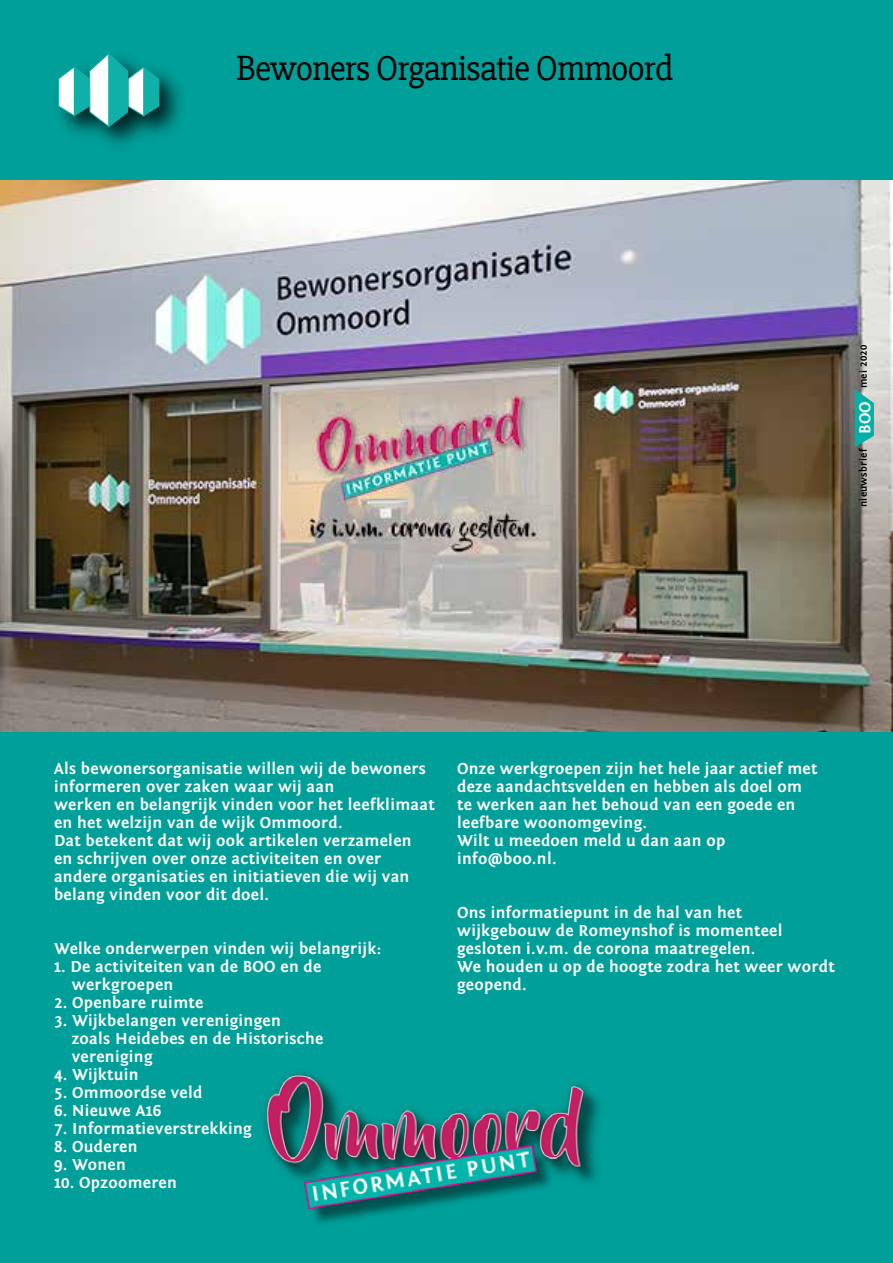
<style>
.page{position:relative;width:893px;height:1263px;background:#009f99}
.page>*{position:absolute;margin:0;border:0;box-sizing:border-box;transform-origin:0 0}
.t1{font:36px "Slabo 27 px";letter-spacing:-.025em;color:#000}
.t2{font:700 16.5px/18px "Fontin Sans";letter-spacing:.02em;color:#fff}
.t3{font:700 10.5px "Fontin Sans";letter-spacing:.02em;color:#000}
</style>
<div class="page">
<img style="left:0;top:181px;width:893px;height:550px">
<div style="left:266px;top:1074px;width:342px;height:153px;background:#000;opacity:.48"></div>
<img style="left:264px;top:1073px;width:333px;height:136px">
<img style="left:69px;top:72px;width:112px;height:73px">
<svg style="left:58px;top:53px;width:101px;height:75px"></svg>
<svg style="left:855px;top:389px;width:19px;height:58px"></svg>
<h1 class="t1" style="left:236px;top:47px;width:439px">Bewoners Organisatie Ommoord</h1>
<p class="t3" style="left:858px;top:388px;width:45px;rotate:-90deg">mei 2020</p>
<p class="t2" style="left:856px;top:434px;width:34px;rotate:-90deg">BOO</p>
<p class="t3" style="left:858px;top:507px;width:60px;rotate:-90deg">nieuwsbrief</p>
<p class="t2" style="left:54px;top:760px;width:382px">Als bewonersorganisatie willen wij de bewoners informeren over zaken waar wij aan<br>werken en belangrijk vinden voor het leefklimaat en het welzijn van de wijk Ommoord.<br>Dat betekent dat wij ook artikelen verzamelen<br>en schrijven over onze activiteiten en over andere organisaties en initiatieven die wij van belang vinden voor dit doel.</p>
<p class="t2" style="left:54px;top:940px;width:329px">Welke onderwerpen vinden wij belangrijk:</p>
<p class="t2" style="left:72px;top:958px;width:251px;text-indent:-18px">1. De activiteiten van de BOO en de werkgroepen</p>
<p class="t2" style="left:54px;top:994px;width:151px">2. Openbare ruimte</p>
<p class="t2" style="left:72px;top:1012px;width:253px;text-indent:-18px">3. Wijkbelangen verenigingen zoals Heidebes en de Historische vereniging</p>
<p class="t2" style="left:54px;top:1066px;width:86px">4. Wijktuin</p>
<p class="t2" style="left:54px;top:1084px;width:150px">5. Ommoordse veld</p>
<p class="t2" style="left:54px;top:1102px;width:109px">6. Nieuwe A16</p>
<p class="t2" style="left:54px;top:1120px;width:199px">7. Informatieverstrekking</p>
<p class="t2" style="left:54px;top:1138px;width:85px">8. Ouderen</p>
<p class="t2" style="left:54px;top:1156px;width:73px">9. Wonen</p>
<p class="t2" style="left:54px;top:1174px;width:124px">10. Opzoomeren</p>
<p class="t2" style="left:457px;top:760px;width:362px">Onze werkgroepen zijn het hele jaar actief met deze aandachtsvelden en hebben als doel om te werken aan het behoud van een goede en leefbare woonomgeving.<br>Wilt u meedoen meld u dan aan op info@boo.nl.</p>
<p class="t2" style="left:457px;top:904px;width:379px">Ons informatiepunt in de hal van het wijkgebouw de Romeynshof is momenteel gesloten i.v.m. de corona maatregelen.<br>We houden u op de hoogte zodra het weer wordt geopend.</p>
</div>
